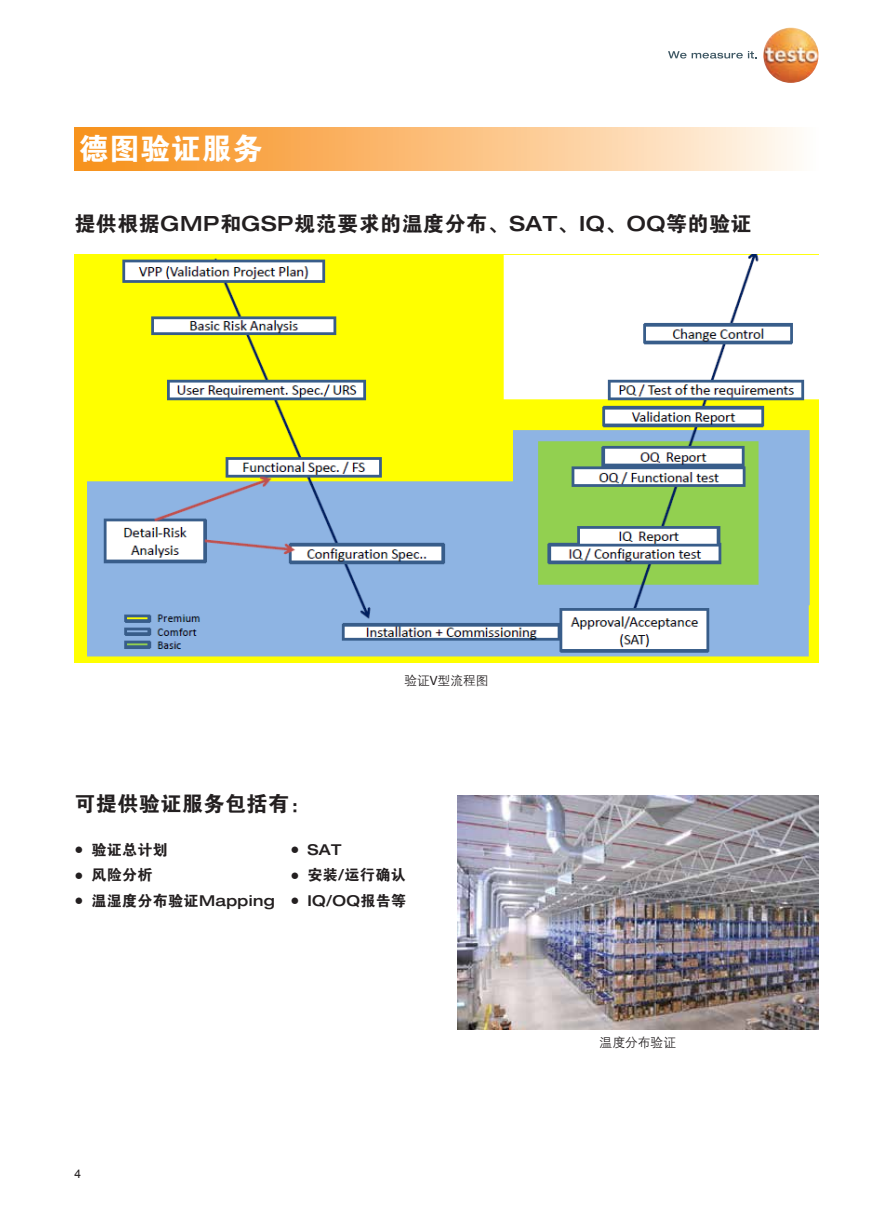
<style>
.page{position:relative;width:893px;height:1212px;background:#fff}
.page>*{position:absolute;margin:0;border:0;box-sizing:border-box;transform-origin:0 0}
.t1{font:30px "FZDHTJW GB1 0";letter-spacing:.025em;color:#fff}
.t2{font:21px "FZDHTJW GB1 0";letter-spacing:.025em;color:#231f20}
.t3{font:500 expanded 15px "Helvetica Neue";letter-spacing:.025em;color:#231f20}
.t4{font:15px "FZDHTJW GB1 0";letter-spacing:.025em;color:#231f20}
.t5{font:12.75px "FZZDXJW GB1 0";color:#231f20}
.t6{font:12px "Arial";color:#231f20}
.s1{font-family:"Helvetica Neue";font-weight:500;font-stretch:expanded}
.s2{font-family:"Helvetica Neue LTW1 G"}
.s3{font-family:"FZZDXJW GB1 0";font-size:9px}
.s4{font-family:"FZZDXJW GB1 0";font-weight:400;font-stretch:normal;font-size:9px}
.s5{font-family:"FZDHTJW GB1 0";font-weight:400;font-stretch:normal}
</style>
<div class="page">
<img style="left:763px;top:28px;width:56px;height:55px;border-radius:27px">
<svg style="left:668px;top:51px;width:18px;height:8px"></svg>
<svg style="left:692px;top:51px;width:65px;height:8px"></svg>
<div style="left:74px;top:128px;width:745px;height:42px;background:linear-gradient(to right,#f78c11,#fff8f1)"></div>
<img style="left:74px;top:254px;width:745px;height:408px">
<img style="left:457px;top:796px;width:362px;height:233px">
<h1 class="t1" style="left:79px;top:132px;width:185px">德图验证服务</h1>
<p class="t2" style="left:74px;top:212px;width:679px">提供根据<span class="s1">GMP</span>和<span class="s1">GSP</span>规范要求的温度分布、<span class="s1">SAT</span>、<span class="s1">IQ</span>、<span class="s1">OQ</span>等的验证</p>
<p class="t5" style="left:404px;top:673px;width:86px">验证<span class="s2">V</span>型流程图</p>
<p class="t2" style="left:74px;top:792px;width:238px">可提供验证服务包括有：</p>
<p class="t4" style="left:74px;top:841px;width:95px"><span class="s3">●</span> 验证总计划</p>
<p class="t3" style="left:290px;top:840px;width:53px"><span class="s4">●</span> SAT</p>
<p class="t4" style="left:74px;top:867px;width:80px"><span class="s3">●</span> 风险分析</p>
<p class="t4" style="left:290px;top:867px;width:117px"><span class="s3">●</span> 安装<span class="s1">/</span>运行确认</p>
<p class="t3" style="left:74px;top:891px;width:333px"><span class="s4">●</span> <span class="s5">温湿度分布验证</span>Mapping <span class="s4">●</span> IQ/OQ<span class="s5">报告等</span></p>
<p class="t6" style="left:74px;top:1166px;width:8px">4</p>
<p class="t5" style="left:600px;top:1036px;width:78px">温度分布验证</p>
</div>
